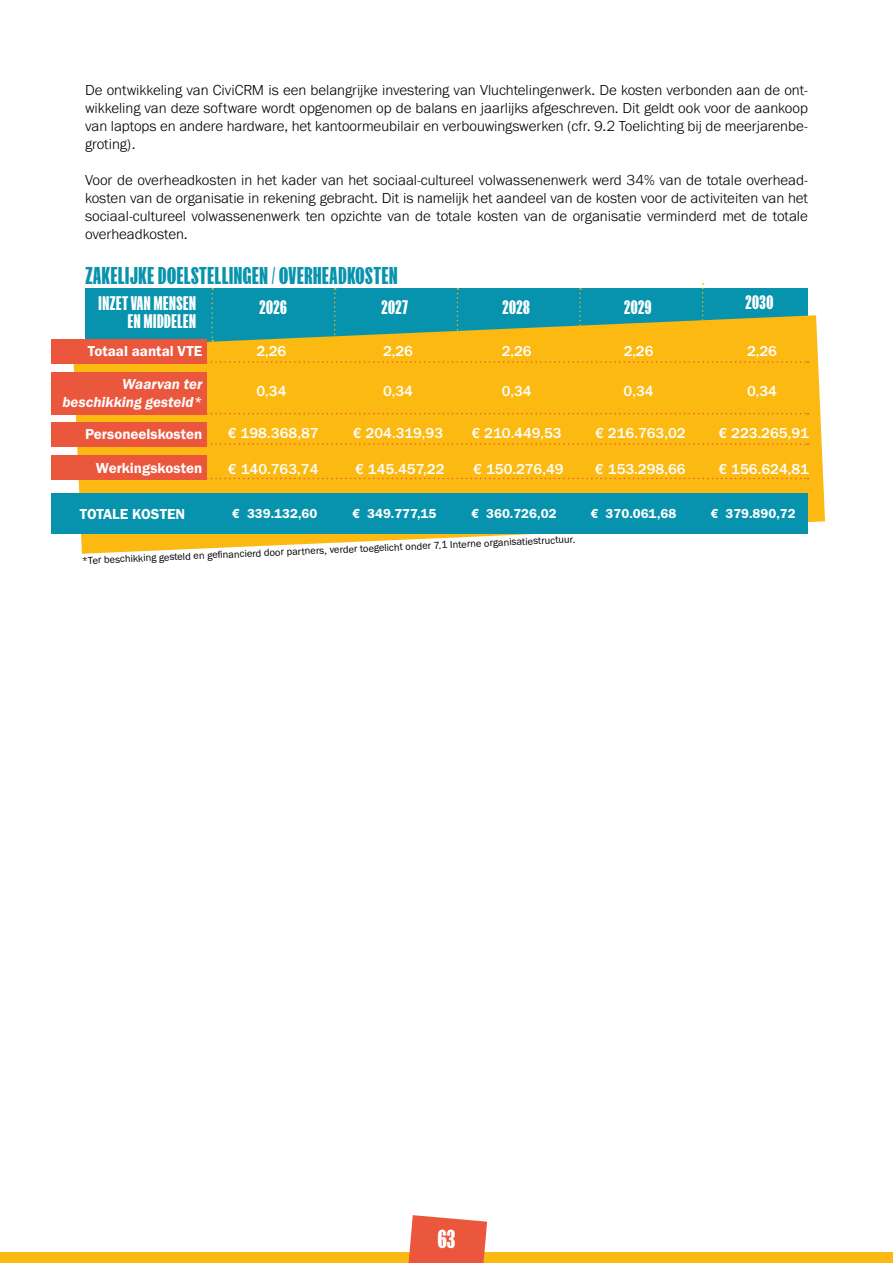
<style>
.page{position:relative;width:893px;height:1263px;background:#fff}
.page>*{position:absolute;margin:0;border:0;box-sizing:border-box;transform-origin:0 0}
.t1{font:700 24px "FK Screamer";color:#fff}
.t2{font:700 22.2px "FK Screamer";letter-spacing:.03em;color:#0793ad}
.t3{font:700 18px/18px "FK Screamer";letter-spacing:.03em;color:#fff;text-align:right}
.t4{font:300 15px/18px "Franklin Gothic URW";color:#000;text-align:justify}
.t5{font:500 15px "Franklin Gothic URW";color:#fff}
.t6{font:15px "Franklin Gothic URW Dem";color:#fff}
.t7{font:15px/18px "Franklin Gothic URW Dem Ita";color:#fff;text-align:right}
.t8{font:13.5px "Franklin Gothic URW Dem";color:#fff}
.t9{font:10.5px "Franklin Gothic URW Boo";color:#000}
</style>
<div class="page">
<div style="left:0;top:1252px;width:893px;height:11px;background:#fbb911"></div>
<svg style="left:408px;top:1215px;width:79px;height:48px;background:#ed6a51"></svg>
<div style="left:85px;top:289px;width:723px;height:148px;background:#0793ad"></div>
<svg style="left:73px;top:315px;width:752px;height:239px;fill:#fbb911"></svg>
<div style="left:51px;top:339px;width:155px;height:24px;background:#eb573d"></div>
<div style="left:51px;top:422px;width:155px;height:24px;background:#eb573d"></div>
<div style="left:51px;top:372px;width:155px;height:42px;background:#eb573d"></div>
<div style="left:51px;top:456px;width:155px;height:24px;background:#eb573d"></div>
<div style="left:51px;top:493px;width:757px;height:41px;background:#0793ad"></div>
<svg style="left:206px;top:361px;width:602px;height:2px"></svg>
<svg style="left:211px;top:288px;width:2px;height:53px"></svg>
<svg style="left:334px;top:288px;width:2px;height:67px"></svg>
<svg style="left:457px;top:288px;width:1px;height:67px"></svg>
<svg style="left:579px;top:288px;width:2px;height:67px"></svg>
<svg style="left:702px;top:283px;width:2px;height:67px"></svg>
<svg style="left:206px;top:478px;width:602px;height:1px"></svg>
<svg style="left:206px;top:443px;width:602px;height:2px"></svg>
<svg style="left:206px;top:413px;width:602px;height:1px"></svg>
<p class="t4" style="left:85px;top:81px;width:724px">De ontwikkeling van CiviCRM is een belangrijke investering van Vluchtelingenwerk. De kosten verbonden aan de ont&shy;wikkeling van deze software wordt opgenomen op de balans en jaarlijks afgeschreven. Dit geldt ook voor de aankoop van laptops en andere hardware, het kantoormeubilair en verbouwingswerken (cfr. 9.2 Toelichting bij de meerjarenbe&shy;groting).</p>
<p class="t4" style="left:85px;top:171px;width:724px">Voor de overheadkosten in het kader van het sociaal-cultureel volwassenenwerk werd 34% van de totale overhead&shy;kosten van de organisatie in rekening gebracht. Dit is namelijk het aandeel van de kosten voor de activiteiten van het sociaal-cultureel volwassenenwerk ten opzichte van de totale kosten van de organisatie verminderd met de totale overheadkosten.</p>
<h2 class="t2" style="left:85px;top:262px;width:314px">ZAKELIJKE DOELSTELLINGEN / OVERHEADKOSTEN</h2>
<p class="t3" style="left:99px;top:294px;width:99px">INZET VAN MENSEN<br>EN MIDDELEN</p>
<p class="t3" style="left:260px;top:297px;width:29px">2026</p>
<p class="t3" style="left:381px;top:297px;width:28px">2027</p>
<p class="t3" style="left:503px;top:297px;width:29px">2028</p>
<p class="t3" style="left:624px;top:297px;width:29px">2029</p>
<p class="t3" style="left:745px;top:292px;width:29px">2030</p>
<p class="t6" style="left:88px;top:342px;width:116px">Totaal aantal VTE</p>
<p class="t5" style="left:257px;top:342px;width:31px">2,26</p>
<p class="t5" style="left:383px;top:342px;width:31px">2,26</p>
<p class="t5" style="left:502px;top:342px;width:31px">2,26</p>
<p class="t5" style="left:624px;top:342px;width:31px">2,26</p>
<p class="t5" style="left:747px;top:342px;width:31px">2,26</p>
<p class="t7" style="left:63px;top:375px;width:141px">Waarvan ter beschikking gesteld*</p>
<p class="t5" style="left:257px;top:381px;width:31px">0,34</p>
<p class="t5" style="left:383px;top:381px;width:31px">0,34</p>
<p class="t5" style="left:502px;top:381px;width:31px">0,34</p>
<p class="t5" style="left:624px;top:381px;width:31px">0,34</p>
<p class="t5" style="left:747px;top:381px;width:31px">0,34</p>
<p class="t6" style="left:85px;top:425px;width:119px">Personeelskosten</p>
<p class="t5" style="left:228px;top:423px;width:92px">€ 198.368,87</p>
<p class="t5" style="left:353px;top:423px;width:92px">€ 204.319,93</p>
<p class="t5" style="left:472px;top:423px;width:91px">€ 210.449,53</p>
<p class="t5" style="left:595px;top:423px;width:92px">€ 216.763,02</p>
<p class="t5" style="left:719px;top:423px;width:92px">€ 223.265,91</p>
<p class="t6" style="left:96px;top:458px;width:108px">Werkingskosten</p>
<p class="t6" style="left:80px;top:504px;width:107px">TOTALE KOSTEN</p>
<p class="t5" style="left:228px;top:459px;width:92px">€ 140.763,74</p>
<p class="t5" style="left:355px;top:459px;width:91px">€ 145.457,22</p>
<p class="t5" style="left:473px;top:459px;width:92px">€ 150.276,49</p>
<p class="t5" style="left:595px;top:459px;width:92px">€ 153.298,66</p>
<p class="t5" style="left:719px;top:459px;width:92px">€ 156.624,81</p>
<p class="t8" style="left:232px;top:505px;width:87px">€ 339.132,60</p>
<p class="t8" style="left:352px;top:505px;width:85px">€ 349.777,15</p>
<p class="t8" style="left:471px;top:505px;width:87px">€ 360.726,02</p>
<p class="t8" style="left:591px;top:505px;width:87px">€ 370.061,68</p>
<p class="t8" style="left:711px;top:505px;width:86px">€ 379.890,72</p>
<p class="t9" style="left:82px;top:552px;width:495px;rotate:-2deg">*Ter beschikking gesteld en gefi nancierd door partners, verder toegelicht onder 7.1 Interne organisatiestructuur.</p>
<h1 class="t1" style="left:438px;top:1225px;width:19px">63</h1>
</div>
